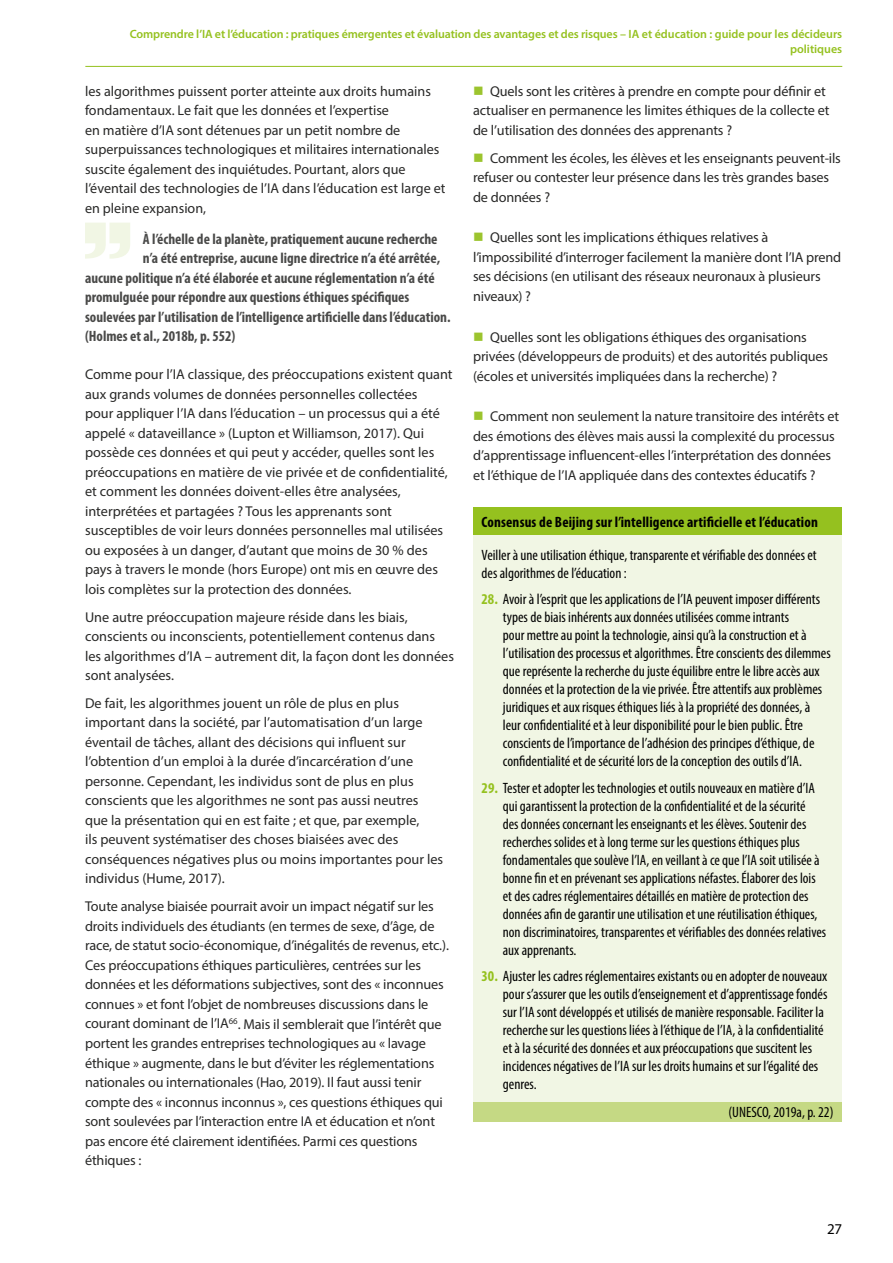
<style>
.page{position:relative;width:893px;height:1263px;background:#fff}
.page>*{position:absolute;margin:0;border:0;box-sizing:border-box;transform-origin:0 0}
.t1{font:condensed 15px/18px "Myriad Pro";color:#000}
.t2{font:700 condensed 15px "Myriad Pro";color:#4a4a49}
.t3{font:700 condensed 15px "Myriad Pro";letter-spacing:.01em;color:#000}
.t4{font:15px "Myriad Pro";color:#000}
.t5{font:14.25px/19.5px "Myriad Pro";letter-spacing:-.01em;color:#282827}
.t6{font:600 12px/15px "Myriad Pro";letter-spacing:-.01em;color:#95c11f;text-align:right}
.s1{font-weight:700;color:#95c11f}
</style>
<div class="page">
<hr style="left:85px;top:66px;width:757px;height:1px;background:#95c11f">
<svg style="left:85px;top:223px;width:45px;height:36px"></svg>
<div style="left:473px;top:507px;width:369px;height:29px;background:#95c11f"></div>
<div style="left:473px;top:536px;width:369px;height:566px;background:#f1f6e4"></div>
<div style="left:473px;top:1102px;width:369px;height:20px;background:#c5d984"></div>
<p class="t6" style="left:130px;top:26px;width:714px">Comprendre l’IA et l’éducation : pratiques émergentes et évaluation des avantages et des risques – IA et éducation : guide pour les décideurs politiques</p>
<p class="t5" style="left:85px;top:81px;width:362px">les algorithmes puissent porter atteinte aux droits humains fondamentaux. Le fait que les données et l’expertise<br>en matière d’IA sont détenues par un petit nombre de superpuissances technologiques et militaires internationales suscite également des inquiétudes. Pourtant, alors que l’éventail des technologies de l’IA dans l’éducation est large et en pleine expansion,</p>
<p class="t2" style="left:143px;top:229px;width:296px">À l’échelle de la planète, pratiquement aucune recherche</p>
<p class="t2" style="left:143px;top:249px;width:299px">n’a été entreprise, aucune ligne directrice n’a été arrêtée,</p>
<p class="t2" style="left:85px;top:268px;width:351px">aucune politique n’a été élaborée et aucune réglementation n’a été</p>
<p class="t2" style="left:85px;top:288px;width:326px">promulguée pour répondre aux questions éthiques spécifiques</p>
<p class="t2" style="left:85px;top:307px;width:367px">soulevées par l’utilisation de l’intelligence artificielle dans l’éducation.</p>
<p class="t2" style="left:85px;top:327px;width:152px">(Holmes et al., 2018b, p. 552)</p>
<p class="t5" style="left:85px;top:364px;width:369px">Comme pour l’IA classique, des préoccupations existent quant aux grands volumes de données personnelles collectées<br>pour appliquer l’IA dans l’éducation – un processus qui a été appelé « dataveillance » (Lupton et Williamson, 2017). Qui possède ces données et qui peut y accéder, quelles sont les préoccupations en matière de vie privée et de confidentialité, et comment les données doivent-elles être analysées, interprétées et partagées ? Tous les apprenants sont susceptibles de voir leurs données personnelles mal utilisées ou exposées à un danger, d’autant que moins de 30 % des pays à travers le monde (hors Europe) ont mis en œuvre des lois complètes sur la protection des données.</p>
<p class="t5" style="left:85px;top:607px;width:370px">Une autre préoccupation majeure réside dans les biais, conscients ou inconscients, potentiellement contenus dans les algorithmes d’IA – autrement dit, la façon dont les données sont analysées.</p>
<p class="t5" style="left:85px;top:693px;width:360px">De fait, les algorithmes jouent un rôle de plus en plus important dans la société, par l’automatisation d’un large éventail de tâches, allant des décisions qui influent sur l’obtention d’un emploi à la durée d’incarcération d’une personne. Cependant, les individus sont de plus en plus conscients que les algorithmes ne sont pas aussi neutres que la présentation qui en est faite ; et que, par exemple,<br>ils peuvent systématiser des choses biaisées avec des conséquences négatives plus ou moins importantes pour les individus (Hume, 2017).</p>
<p class="t5" style="left:85px;top:897px;width:365px">Toute analyse biaisée pourrait avoir un impact négatif sur les droits individuels des étudiants (en termes de sexe, d’âge, de race, de statut socio-économique, d’inégalités de revenus, etc.).<br>Ces préoccupations éthiques particulières, centrées sur les données et les déformations subjectives, sont des « inconnues connues » et font l’objet de nombreuses discussions dans le courant dominant de l’IA<sup>66</sup>. Mais il semblerait que l’intérêt que portent les grandes entreprises technologiques au « lavage éthique » augmente, dans le but d’éviter les réglementations nationales ou internationales (Hao, 2019). Il faut aussi tenir compte des « inconnus inconnus », ces questions éthiques qui sont soulevées par l’interaction entre IA et éducation et n’ont pas encore été clairement identifiées. Parmi ces questions éthiques :</p>
<p class="t5" style="left:473px;top:81px;width:358px;text-indent:17px">Quels sont les critères à prendre en compte pour définir et actualiser en permanence les limites éthiques de la collecte et de l’utilisation des données des apprenants ?</p>
<p class="t5" style="left:473px;top:148px;width:369px;text-indent:17px">Comment les écoles, les élèves et les enseignants peuvent-ils refuser ou contester leur présence dans les très grandes bases de données ?</p>
<p class="t5" style="left:473px;top:228px;width:370px;text-indent:17px">Quelles sont les implications éthiques relatives à l’impossibilité d’interroger facilement la manière dont l’IA prend ses décisions (en utilisant des réseaux neuronaux à plusieurs niveaux) ?</p>
<p class="t5" style="left:473px;top:327px;width:357px;text-indent:17px">Quelles sont les obligations éthiques des organisations privées (développeurs de produits) et des autorités publiques (écoles et universités impliquées dans la recherche) ?</p>
<p class="t5" style="left:473px;top:407px;width:368px;text-indent:17px">Comment non seulement la nature transitoire des intérêts et des émotions des élèves mais aussi la complexité du processus d’apprentissage influencent-elles l’interprétation des données et l’éthique de l’IA appliquée dans des contextes éducatifs ?</p>
<p class="t3" style="left:482px;top:513px;width:338px">Consensus de Beijing sur l’intelligence artificielle et l’éducation</p>
<p class="t1" style="left:482px;top:545px;width:337px">Veiller à une utilisation éthique, transparente et vérifiable des données et des algorithmes de l’éducation :</p>
<p class="t1" style="left:503px;top:590px;width:329px;text-indent:-21px"><span class="s1">28.</span> Avoir à l’esprit que les applications de l’IA peuvent imposer différents types de biais inhérents aux données utilisées comme intrants<br>pour mettre au point la technologie, ainsi qu’à la construction et à l’utilisation des processus et algorithmes. Être conscients des dilemmes que représente la recherche du juste équilibre entre le libre accès aux données et la protection de la vie privée. Être attentifs aux problèmes juridiques et aux risques éthiques liés à la propriété des données, à leur confidentialité et à leur disponibilité pour le bien public. Être conscients de l’importance de l’adhésion des principes d’éthique, de confidentialité et de sécurité lors de la conception des outils d’IA.</p>
<p class="t1" style="left:503px;top:778px;width:325px;text-indent:-21px"><span class="s1">29.</span> Tester et adopter les technologies et outils nouveaux en matière d’IA qui garantissent la protection de la confidentialité et de la sécurité<br>des données concernant les enseignants et les élèves. Soutenir des recherches solides et à long terme sur les questions éthiques plus fondamentales que soulève l’IA, en veillant à ce que l’IA soit utilisée à bonne fin et en prévenant ses applications néfastes. Élaborer des lois et des cadres réglementaires détaillés en matière de protection des données afin de garantir une utilisation et une réutilisation éthiques, non discriminatoires, transparentes et vérifiables des données relatives aux apprenants.</p>
<p class="t1" style="left:503px;top:967px;width:326px;text-indent:-21px"><span class="s1">30.</span> Ajuster les cadres réglementaires existants ou en adopter de nouveaux pour s’assurer que les outils d’enseignement et d’apprentissage fondés sur l’IA sont développés et utilisés de manière responsable. Faciliter la recherche sur les questions liées à l’éthique de l’IA, à la confidentialité et à la sécurité des données et aux préoccupations que suscitent les incidences négatives de l’IA sur les droits humains et sur l’égalité des genres.</p>
<p class="t1" style="left:728px;top:1103px;width:106px">(UNESCO, 2019a, p. 22)</p>
<p class="t4" style="left:827px;top:1220px;width:16px">27</p>
</div>
